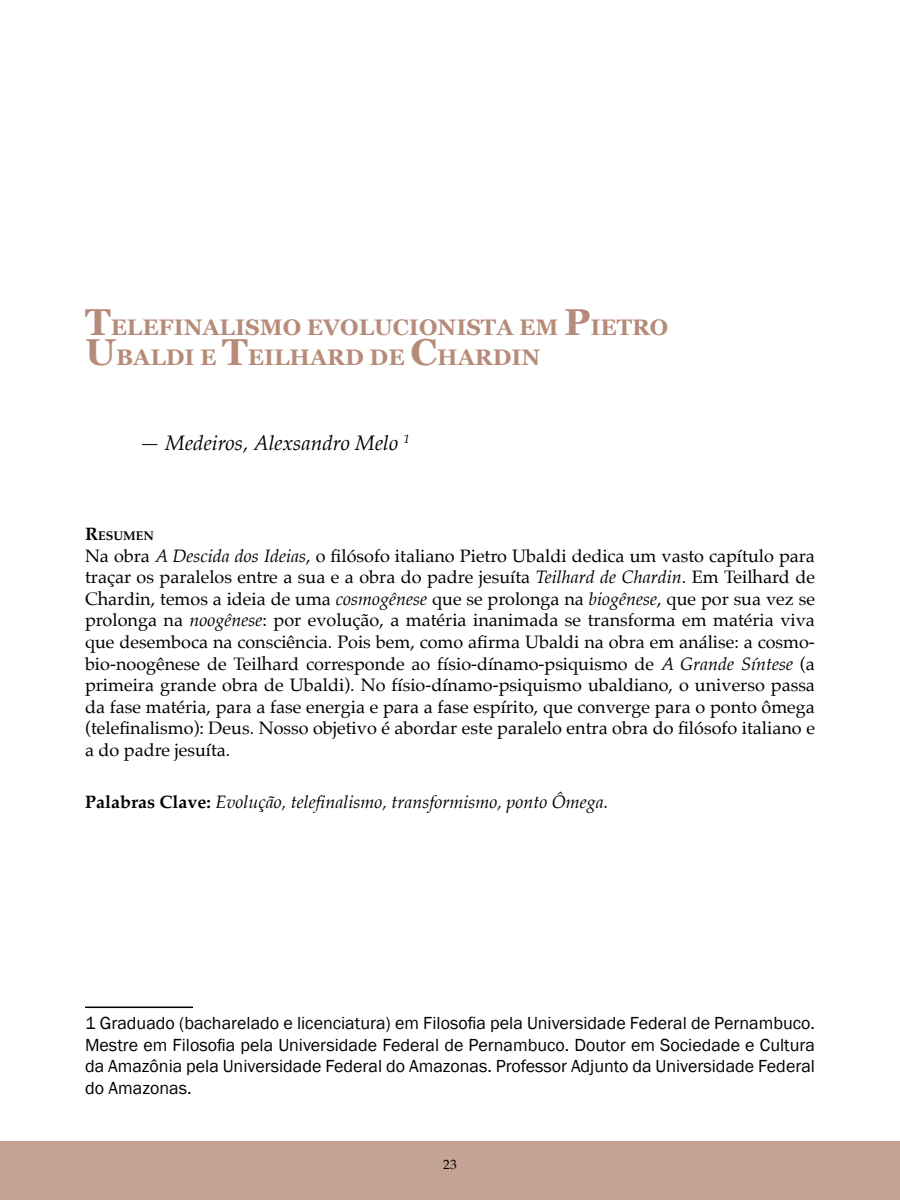
<style>
.page{position:relative;width:900px;height:1200px;background:#fff}
.page>*{position:absolute;margin:0;border:0;box-sizing:border-box;transform-origin:0 0}
.t1{font:700 22.5px/30px "Georgia";color:#b68b7a}
.t2{font:italic 21px "Palatino";color:#000001}
.t3{font:18px/21.6px "Palatino";color:#000001;text-align:justify}
.t4{font:18px/21.6px "Franklin Gothic";color:#000001;text-align:justify}
.t5{font:italic 18px "Palatino";color:#000001}
.t6{font:13.5px "Palatino";color:#000001}
.t7{font:700 12.6px "Palatino";color:#000001}
.s1{font-size:37.5px}
.s2{font-size:18px}
.s3{font-style:italic}
.s4{font-weight:700;font-style:normal}
</style>
<div class="page">
<div style="left:0;top:1142px;width:900px;height:58px;background:#c4a294"></div>
<hr style="left:85px;top:1007px;width:108px;height:1px;background:#000001">
<p class="t1" style="left:85px;top:311px;width:585px"><span class="s1">T</span>ELEFINALISMO EVOLUCIONISTA EM <span class="s1">P</span>IETRO<br><span class="s1">U</span>BALDI E <span class="s1">T</span>EILHARD DE <span class="s1">C</span>HARDIN</p>
<p class="t2" style="left:139px;top:425px;width:272px">— Medeiros, Alexsandro Melo <sup>1</sup></p>
<p class="t7" style="left:85px;top:525px;width:70px"><span class="s2">R</span>ESUMEN</p>
<p class="t3" style="left:85px;top:545px;width:731px">Na obra <span class="s3">A Descida dos Ideias</span>, o filósofo italiano Pietro Ubaldi dedica um vasto capítulo para traçar os paralelos entre a sua e a obra do padre jesuíta <span class="s3">Teilhard de Chardin</span>. Em Teilhard de Chardin, temos a ideia de uma <span class="s3">cosmogênese</span> que se prolonga na <span class="s3">biogênese</span>, que por sua vez se prolonga na <span class="s3">noogênese</span>: por evolução, a matéria inanimada se transforma em matéria viva que desemboca na consciência. Pois bem, como afirma Ubaldi na obra em análise: a cosmo&shy;bio-noogênese de Teilhard corresponde ao físio-dínamo-psiquismo de <span class="s3">A Grande Síntese</span> (a primeira grande obra de Ubaldi). No físio-dínamo-psiquismo ubaldiano, o universo passa da fase matéria, para a fase energia e para a fase espírito, que converge para o ponto ômega (telefinalismo): Deus. Nosso objetivo é abordar este paralelo entra obra do filósofo italiano e a do padre jesuíta.</p>
<p class="t5" style="left:85px;top:786px;width:525px"><span class="s4">Palabras Clave:</span> Evolução, telefinalismo, transformismo, ponto Ômega.</p>
<p class="t4" style="left:85px;top:1012px;width:731px">1 Graduado (bacharelado e licenciatura) em Filosofia pela Universidade Federal de Pernambuco.<br>Mestre em Filosofia pela Universidade Federal de Pernambuco. Doutor em Sociedade e Cultura da Amazônia pela Universidade Federal do Amazonas. Professor Adjunto da Universidade Federal do Amazonas.</p>
<p class="t6" style="left:443px;top:1153px;width:15px">23</p>
</div>
